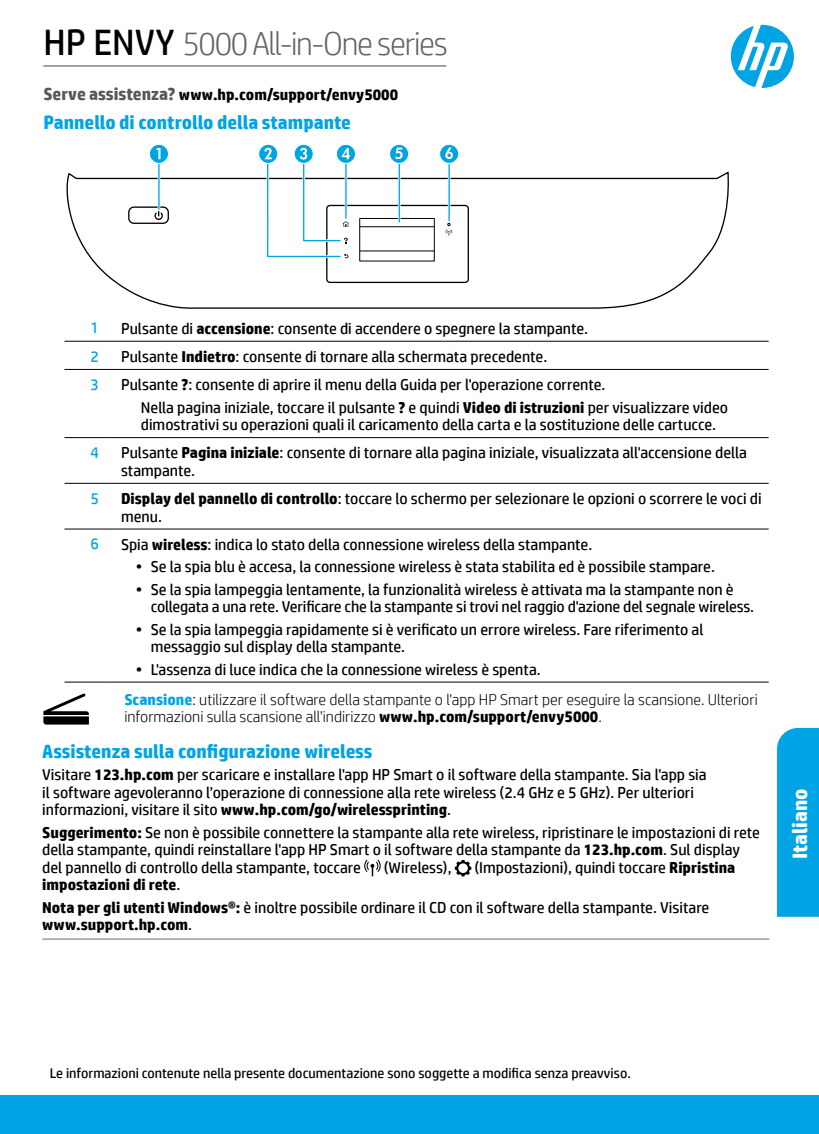
<style>
.page{position:relative;width:819px;height:1134px;background:#fff}
.page>*{position:absolute;margin:0;border:0;box-sizing:border-box;transform-origin:0 0}
.product_name{font:300 33.25px "HP Simplified";letter-spacing:-.04em;color:#626466}
.bleed_tab{font:700 21px "HP Simplified";color:#fff}
.section_title{font:700 19.25px "HP Simplified";color:#00a4e4}
.subsection_title4{font:700 19.25px "HP Simplified";color:#00a4e4}
.body{font:15.75px/17.5px "HP Simplified";color:#000}
.table_body2{font:15.75px/17.5px "HP Simplified";color:#000}
.body_indent1{font:15.75px/17.5px "HP Simplified";color:#000}
.body-2{font:300 15.75px/17.5px "HP Simplified";color:#000}
.section_title-2{font:700 15.75px "HP Simplified";color:#000}
.body-3{font:700 15.75px "HP Simplified";color:#000}
.row_number{font:15.75px "HP Simplified";color:#00a4e4}
.t1{font:14px "HP Simplified";color:#000}
.s1{font-weight:400;font-size:36.75px;color:#000}
.s2{font-size:17.5px;color:#58585b}
.s3{font-weight:700}
.s4{font-weight:700;color:#00a4e4}
.s5{font-weight:400}
</style>
<div class="page">
<svg style="left:731px;top:25px;width:63px;height:63px"></svg>
<div style="left:0;top:1096px;width:819px;height:38px;background:#00a4e4"></div>
<hr style="left:42px;top:938px;width:727px;height:2px;background:#a7a9ac">
<svg style="left:43px;top:694px;width:46px;height:31px"></svg>
<svg style="left:66px;top:171px;width:663px;height:138px"></svg>
<div style="left:128px;top:206px;width:41px;height:18px;border:1px solid #000;border-radius:5px"></div>
<svg style="left:154px;top:211px;width:10px;height:10px"></svg>
<div style="left:326px;top:205px;width:143px;height:78px;border:1px solid #000;border-radius:3px"></div>
<div style="left:359px;top:218px;width:76px;height:43px;border:1px solid #000"></div>
<hr style="left:360px;top:226px;width:74px;height:1px;background:#000">
<hr style="left:360px;top:251px;width:74px;height:1px;background:#000">
<svg style="left:446px;top:223px;width:6px;height:12px"></svg>
<hr style="left:398px;top:147px;width:3px;height:75px;background:#fff">
<hr style="left:399px;top:147px;width:1px;height:75px;background:#00a4e4">
<svg style="left:259px;top:144px;width:19px;height:19px"></svg>
<div style="left:258px;top:144px;width:20px;height:20px;border:1px solid #fff;border-radius:50%"></div>
<svg style="left:294px;top:144px;width:19px;height:19px"></svg>
<div style="left:294px;top:144px;width:20px;height:20px;border:1px solid #fff;border-radius:50%"></div>
<svg style="left:336px;top:144px;width:20px;height:19px"></svg>
<div style="left:336px;top:144px;width:20px;height:20px;border:1px solid #fff;border-radius:50%"></div>
<svg style="left:264px;top:148px;width:86px;height:111px"></svg>
<svg style="left:390px;top:144px;width:19px;height:19px"></svg>
<div style="left:389px;top:144px;width:20px;height:20px;border:1px solid #fff;border-radius:50%"></div>
<svg style="left:395px;top:148px;width:8px;height:11px"></svg>
<hr style="left:448px;top:162px;width:2px;height:58px;background:#00a4e4">
<svg style="left:440px;top:144px;width:19px;height:19px"></svg>
<div style="left:439px;top:144px;width:20px;height:20px;border:1px solid #fff;border-radius:50%"></div>
<svg style="left:445px;top:148px;width:8px;height:11px"></svg>
<hr style="left:158px;top:163px;width:2px;height:46px;background:#00a4e4">
<svg style="left:149px;top:144px;width:20px;height:19px"></svg>
<div style="left:149px;top:144px;width:20px;height:20px;border:1px solid #fff;border-radius:50%"></div>
<svg style="left:156px;top:148px;width:5px;height:11px"></svg>
<hr style="left:64px;top:341px;width:42px;height:1px;background:#000">
<hr style="left:106px;top:341px;width:663px;height:1px;background:#000">
<hr style="left:64px;top:369px;width:42px;height:1px;background:#000">
<hr style="left:106px;top:369px;width:663px;height:1px;background:#000">
<hr style="left:64px;top:437px;width:42px;height:1px;background:#000">
<hr style="left:106px;top:437px;width:663px;height:1px;background:#000">
<hr style="left:64px;top:483px;width:42px;height:1px;background:#000">
<hr style="left:106px;top:483px;width:663px;height:1px;background:#000">
<hr style="left:64px;top:529px;width:42px;height:1px;background:#000">
<hr style="left:106px;top:529px;width:663px;height:1px;background:#000">
<hr style="left:64px;top:682px;width:42px;height:1px;background:#000">
<hr style="left:106px;top:682px;width:663px;height:1px;background:#000">
<hr style="left:43px;top:65px;width:403px;height:2px;background:#939598">
<svg style="left:364px;top:860px;width:17px;height:16px"></svg>
<svg style="left:455px;top:860px;width:16px;height:16px"></svg>
<div style="left:777px;top:728px;width:42px;height:189px;background:#00a4e4"></div>
<p class="product_name" style="left:43px;top:21px;width:406px"><span class="s1">HP ENVY</span> 5000 All-in-One series</p>
<p class="section_title-2" style="left:43px;top:84px;width:356px"><span class="s2">Serve assistenza?</span> www.hp.com/support/envy5000</p>
<p class="subsection_title4" style="left:43px;top:110px;width:309px">Pannello di controllo della stampante</p>
<p class="row_number" style="left:90px;top:318px;width:10px">1</p>
<p class="table_body2" style="left:121px;top:319px;width:469px">Pulsante di <span class="s3">accensione</span>: consente di accendere o spegnere la stampante.</p>
<p class="row_number" style="left:90px;top:346px;width:10px">2</p>
<p class="table_body2" style="left:121px;top:348px;width:428px">Pulsante <span class="s3">Indietro</span>: consente di tornare alla schermata precedente.</p>
<p class="row_number" style="left:90px;top:374px;width:10px">3</p>
<p class="table_body2" style="left:121px;top:376px;width:486px">Pulsante <span class="s3">?</span>: consente di aprire il menu della Guida per l'operazione corrente.</p>
<p class="body_indent1" style="left:141px;top:398px;width:589px">Nella pagina iniziale, toccare il pulsante <span class="s3">?</span> e quindi <span class="s3">Video di istruzioni</span> per visualizzare video dimostrativi su operazioni quali il caricamento della carta e la sostituzione delle cartucce.</p>
<p class="row_number" style="left:90px;top:442px;width:10px">4</p>
<p class="table_body2" style="left:121px;top:444px;width:627px">Pulsante <span class="s3">Pagina iniziale</span>: consente di tornare alla pagina iniziale, visualizzata all'accensione della stampante.</p>
<p class="row_number" style="left:90px;top:488px;width:10px">5</p>
<p class="table_body2" style="left:121px;top:490px;width:642px"><span class="s3">Display del pannello di controllo</span>: toccare lo schermo per selezionare le opzioni o scorrere le voci di menu.</p>
<p class="row_number" style="left:90px;top:534px;width:10px">6</p>
<p class="table_body2" style="left:121px;top:535px;width:473px">Spia <span class="s3">wireless</span>: indica lo stato della connessione wireless della stampante.</p>
<p class="body" style="left:136px;top:558px;width:581px">• Se la spia blu è accesa, la connessione wireless è stata stabilita ed è possibile stampare.</p>
<p class="body" style="left:151px;top:580px;width:605px;text-indent:-15px">• Se la spia lampeggia lentamente, la funzionalità wireless è attivata ma la stampante non è collegata a una rete. Verificare che la stampante si trovi nel raggio d'azione del segnale wireless.</p>
<p class="body" style="left:151px;top:620px;width:554px;text-indent:-15px">• Se la spia lampeggia rapidamente si è verificato un errore wireless. Fare riferimento al messaggio sul display della stampante.</p>
<p class="body" style="left:136px;top:660px;width:406px">• L'assenza di luce indica che la connessione wireless è spenta.</p>
<p class="body-2" style="left:124px;top:690px;width:635px"><span class="s4">Scansione</span>: utilizzare il software della stampante o l'app HP Smart per eseguire la scansione. Ulteriori informazioni sulla scansione all'indirizzo <span class="s3">www.hp.com/support/envy5000</span>.</p>
<p class="section_title" style="left:42px;top:739px;width:332px">Assistenza sulla configurazione wireless</p>
<p class="body" style="left:42px;top:766px;width:666px">Visitare <span class="s3">123.hp.com</span> per scaricare e installare l'app HP Smart o il software della stampante. Sia l'app sia il software agevoleranno l’operazione di connessione alla rete wireless (2.4 GHz e 5 GHz). Per ulteriori informazioni, visitare il sito <span class="s3">www.hp.com/go/wirelessprinting</span>.</p>
<p class="body" style="left:42px;top:823px;width:719px"><span class="s3">Suggerimento:</span> Se non è possibile connettere la stampante alla rete wireless, ripristinare le impostazioni di rete della stampante, quindi reinstallare l'app HP Smart o il software della stampante da <span class="s3">123.hp.com</span>. Sul display del pannello di controllo della stampante, toccare</p>
<p class="body" style="left:384px;top:858px;width:69px">(Wireless),</p>
<p class="body" style="left:475px;top:858px;width:262px">(Impostazioni), quindi toccare <span class="s3">Ripristina</span></p>
<p class="body-3" style="left:42px;top:874px;width:140px">impostazioni di rete<span class="s5">.</span></p>
<p class="body" style="left:42px;top:898px;width:669px"><span class="s3">Nota per gli utenti Windows®:</span> è inoltre possibile ordinare il CD con il software della stampante. Visitare <span class="s3">www.support.hp.com</span>.</p>
<p class="bleed_tab" style="left:786px;top:859px;width:72px;rotate:-90deg">Italiano</p>
<p class="t1" style="left:50px;top:1064px;width:583px">Le informazioni contenute nella presente documentazione sono soggette a modifica senza preavviso.</p>
</div>
